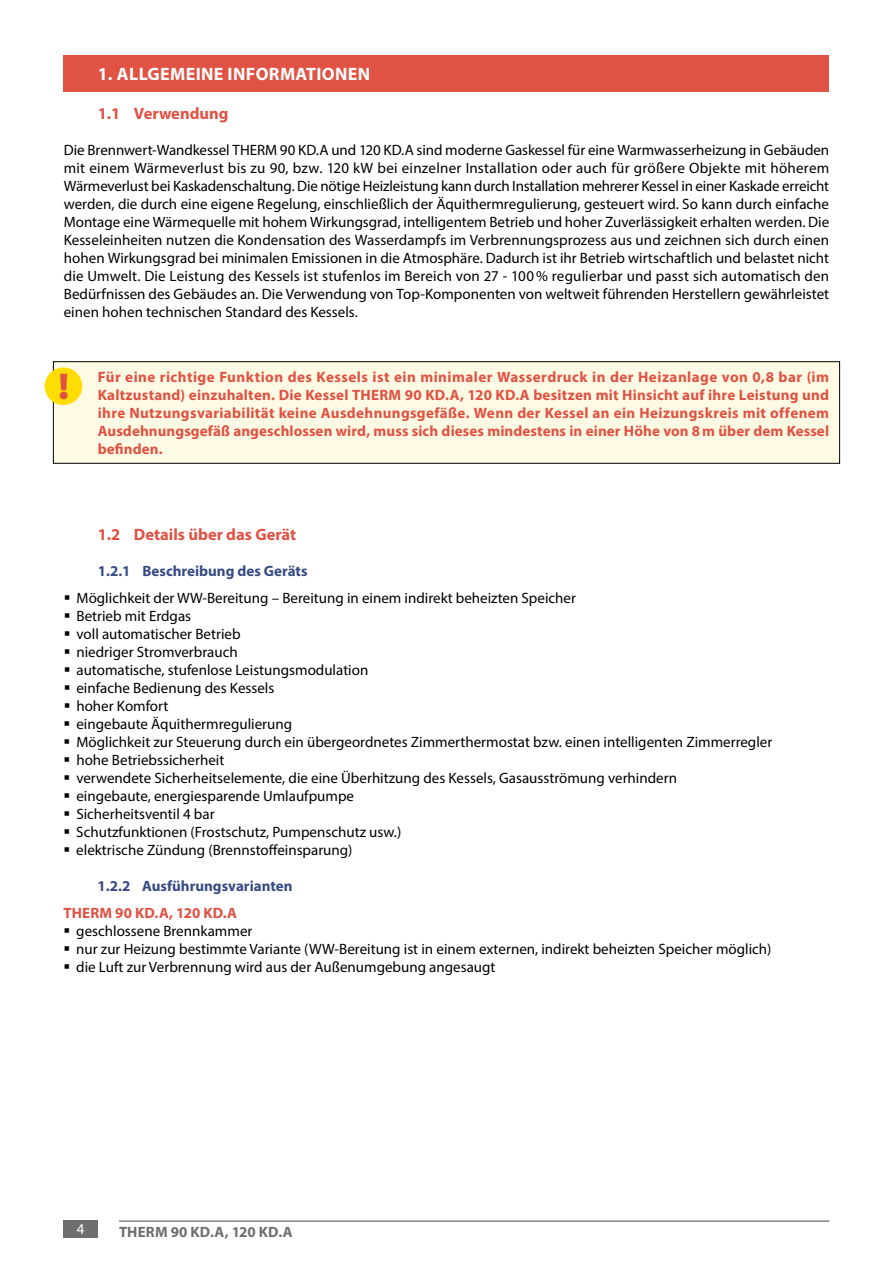
<style>
.page{position:relative;width:893px;height:1263px;background:#fff}
.page>*{position:absolute;margin:0;border:0;box-sizing:border-box;transform-origin:0 0}
.t1{font:900 37.5px "Myriad Pro";color:#e05243}
.t2{font:700 18px "Myriad Pro";letter-spacing:.02em;color:#fff}
.t3{font:700 16.5px "Myriad Pro";color:#e05243}
.t4{font:15px/18px "Myriad Pro";color:#000}
.t5{font:700 15px/18px "Myriad Pro";letter-spacing:.005em;color:#e05243;text-align:justify}
.t6{font:700 15px "Myriad Pro";color:#374b84}
.t7{font:700 15px "Myriad Pro";letter-spacing:.01em;color:#706f6f}
.t8{font:15px "Myriad Pro";color:#fff}
</style>
<div class="page">
<div style="left:64px;top:1220px;width:34px;height:17px;background:#706f6f"></div>
<hr style="left:119px;top:1220px;width:710px;height:2px;background:#706f6f">
<div style="left:64px;top:55px;width:765px;height:36px;background:#e05243"></div>
<div style="left:53px;top:362px;width:787px;height:101px;background:#fffae4"></div>
<div style="left:53px;top:361px;width:787px;height:102px;border:1px solid #000"></div>
<div style="left:45px;top:367px;width:37px;height:38px;background:#fd0;border-radius:50%"></div>
<p class="t2" style="left:98px;top:62px;width:274px">1. ALLGEMEINE INFORMATIONEN</p>
<p class="t3" style="left:98px;top:102px;width:132px">1.1 Verwendung</p>
<p class="t4" style="left:64px;top:140px;width:767px;text-align:justify">Die Brennwert-Wandkessel THERM 90 KD.A und 120 KD.A sind moderne Gaskessel für eine Warmwasserheizung in Gebäuden mit einem Wärmeverlust bis zu 90, bzw. 120 kW bei einzelner Installation oder auch für größere Objekte mit höherem Wärmeverlust bei Kaskadenschaltung. Die nötige Heizleistung kann durch Installation mehrerer Kessel in einer Kaskade erreicht werden, die durch eine eigene Regelung, einschließlich der Äquithermregulierung, gesteuert wird. So kann durch einfache Montage eine Wärmequelle mit hohem Wirkungsgrad, intelligentem Betrieb und hoher Zuverlässigkeit erhalten werden. Die Kesseleinheiten nutzen die Kondensation des Wasserdampfs im Verbrennungsprozess aus und zeichnen sich durch einen hohen Wirkungsgrad bei minimalen Emissionen in die Atmosphäre. Dadurch ist ihr Betrieb wirtschaftlich und belastet nicht die Umwelt. Die Leistung des Kessels ist stufenlos im Bereich von 27 - 100% regulierbar und passt sich automatisch den Bedürfnissen des Gebäudes an. Die Verwendung von Top-Komponenten von weltweit führenden Herstellern gewährleistet einen hohen technischen Standard des Kessels.</p>
<h1 class="t1" style="left:58px;top:361px;width:12px">!</h1>
<p class="t5" style="left:98px;top:368px;width:733px">Für eine richtige Funktion des Kessels ist ein minimaler Wasserdruck in der Heizanlage von 0,8 bar (im Kaltzustand) einzuhalten. Die Kessel THERM 90 KD.A, 120 KD.A besitzen mit Hinsicht auf ihre Leistung und ihre Nutzungsvariabilität keine Ausdehnungsgefäße. Wenn der Kessel an ein Heizungskreis mit offenem Ausdehnungsgefäß angeschlossen wird, muss sich dieses mindestens in einer Höhe von 8m über dem Kessel befinden.</p>
<p class="t3" style="left:98px;top:523px;width:200px">1.2 Details über das Gerät</p>
<p class="t6" style="left:98px;top:561px;width:211px">1.2.1 Beschreibung des Geräts</p>
<p class="t4" style="left:76px;top:588px;width:697px">Möglichkeit der WW-Bereitung – Bereitung in einem indirekt beheizten Speicher<br>Betrieb mit Erdgas<br>voll automatischer Betrieb<br>niedriger Stromverbrauch<br>automatische, stufenlose Leistungsmodulation<br>einfache Bedienung des Kessels<br>hoher Komfort<br>eingebaute Äquithermregulierung<br>Möglichkeit zur Steuerung durch ein übergeordnetes Zimmerthermostat bzw. einen intelligenten Zimmerregler hohe Betriebssicherheit<br>verwendete Sicherheitselemente, die eine Überhitzung des Kessels, Gasausströmung verhindern<br>eingebaute, energiesparende Umlaufpumpe<br>Sicherheitsventil 4 bar<br>Schutzfunktionen (Frostschutz, Pumpenschutz usw.)<br>elektrische Zündung (Brennstoffeinsparung)</p>
<p class="t6" style="left:98px;top:876px;width:196px">1.2.2 Ausführungsvarianten</p>
<p class="t5" style="left:64px;top:903px;width:175px">THERM 90 KD.A, 120 KD.A</p>
<p class="t4" style="left:76px;top:921px;width:697px">geschlossene Brennkammer<br>nur zur Heizung bestimmte Variante (WW-Bereitung ist in einem externen, indirekt beheizten Speicher möglich) die Luft zur Verbrennung wird aus der Außenumgebung angesaugt</p>
<p class="t8" style="left:77px;top:1220px;width:9px">4</p>
<p class="t7" style="left:119px;top:1222px;width:175px">THERM 90 KD.A, 120 KD.A</p>
</div>
